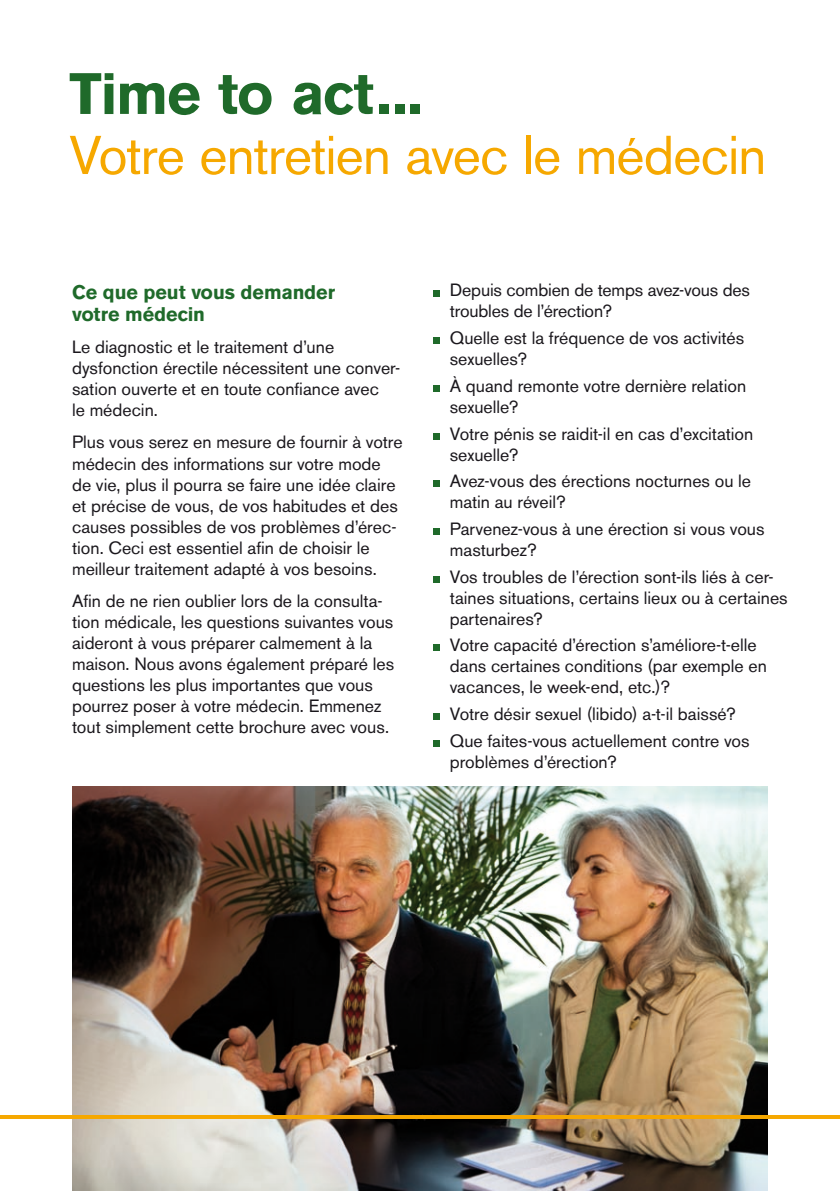
<style>
.page{position:relative;width:840px;height:1191px;background:#fff}
.page>*{position:absolute;margin:0;border:0;box-sizing:border-box;transform-origin:0 0}
.t1{font:700 56px "AK11";letter-spacing:-.005em;color:#1f6a2a}
.t2{font:52px "AK11";letter-spacing:-.005em;color:#f6a800}
.t3{font:700 19px/22px "AK11";letter-spacing:.005em;color:#1f6a2a}
.t4{font:17px/21px "AK11";letter-spacing:.015em;color:#1a171c}
</style>
<div class="page">
<img style="left:72px;top:786px;width:695px;height:405px">
<div style="left:432px;top:290px;width:7px;height:6px;background:#1f6a2a"></div>
<div style="left:432px;top:337px;width:7px;height:7px;background:#1f6a2a"></div>
<div style="left:432px;top:385px;width:7px;height:7px;background:#1f6a2a"></div>
<div style="left:432px;top:433px;width:7px;height:6px;background:#1f6a2a"></div>
<div style="left:432px;top:480px;width:7px;height:7px;background:#1f6a2a"></div>
<div style="left:432px;top:528px;width:7px;height:7px;background:#1f6a2a"></div>
<div style="left:432px;top:576px;width:7px;height:6px;background:#1f6a2a"></div>
<div style="left:432px;top:644px;width:7px;height:7px;background:#1f6a2a"></div>
<div style="left:432px;top:713px;width:7px;height:7px;background:#1f6a2a"></div>
<div style="left:432px;top:740px;width:7px;height:6px;background:#1f6a2a"></div>
<hr style="left:0;top:1115px;width:839px;height:4px;background:#f6a800">
<h1 class="t1" style="left:69px;top:60px;width:353px">Time to act...</h1>
<h2 class="t2" style="left:69px;top:125px;width:697px">Votre entretien avec le médecin</h2>
<p class="t3" style="left:72px;top:280px;width:264px">Ce que peut vous demander votre médecin</p>
<p class="t4" style="left:72px;top:337px;width:329px">Le diagnostic et le traitement d’une dysfonction érectile nécessitent une conver&shy;sation ouverte et en toute confiance avec<br>le médecin.</p>
<p class="t4" style="left:72px;top:432px;width:331px">Plus vous serez en mesure de fournir à votre médecin des informations sur votre mode de vie, plus il pourra se faire une idée claire et précise de vous, de vos habitudes et des causes possibles de vos problèmes d’érec&shy;tion. Ceci est essentiel afin de choisir le meilleur traitement adapté à vos besoins.</p>
<p class="t4" style="left:72px;top:590px;width:323px">Afin de ne rien oublier lors de la consulta&shy;tion médicale, les questions suivantes vous aideront à vous préparer calmement à la maison. Nous avons également préparé les questions les plus importantes que vous pourrez poser à votre médecin. Emmenez tout simplement cette brochure avec vous.</p>
<p class="t4" style="left:449px;top:280px;width:301px">Depuis combien de temps avez-vous des troubles de l’érection?</p>
<p class="t4" style="left:449px;top:328px;width:295px">Quelle est la fréquence de vos activités sexuelles?</p>
<p class="t4" style="left:449px;top:375px;width:297px">À quand remonte votre dernière relation sexuelle?</p>
<p class="t4" style="left:449px;top:423px;width:305px">Votre pénis se raidit-il en cas d’excitation sexuelle?</p>
<p class="t4" style="left:449px;top:471px;width:302px">Avez-vous des érections nocturnes ou le matin au réveil?</p>
<p class="t4" style="left:449px;top:518px;width:316px">Parvenez-vous à une érection si vous vous masturbez?</p>
<p class="t4" style="left:449px;top:566px;width:339px">Vos troubles de l’érection sont-ils liés à cer&shy;taines situations, certains lieux ou à certaines partenaires?</p>
<p class="t4" style="left:449px;top:635px;width:318px">Votre capacité d’érection s’améliore-t-elle dans certaines conditions (par exemple en vacances, le week-end, etc.)?</p>
<p class="t4" style="left:449px;top:700px;width:301px;line-height:26.6px">Votre désir sexuel (libido) a-t-il baissé?<br>Que faites-vous actuellement contre vos</p>
<p class="t4" style="left:449px;top:751px;width:168px">problèmes d’érection?</p>
</div>
